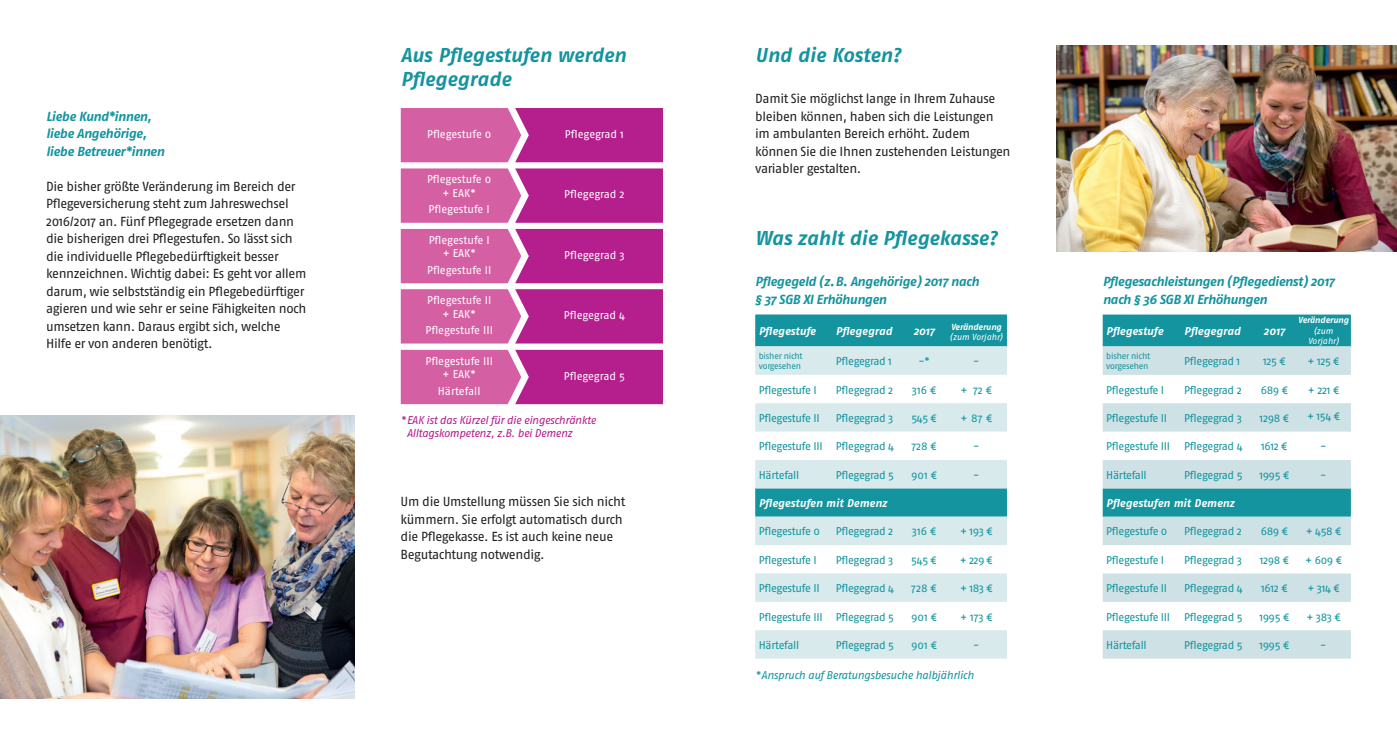
<style>
.page{position:relative;width:1397px;height:745px;background:#fff}
.page>*{position:absolute;margin:0;border:0;box-sizing:border-box;transform-origin:0 0}
.t1{font:italic 700 20px/23.8px "Fago No";letter-spacing:-.005em;color:#14949f}
.t2{font:13.12px/17.5px "Fago No";letter-spacing:-.03em;color:#231f20}
.t3{font:italic 700 13.12px/17.5px "Fago No";letter-spacing:-.025em;color:#14949f}
.t4{font:11.25px "Fago No";letter-spacing:-.03em;color:#13959f}
.t5{font:11.25px/13.8px "Fago No";letter-spacing:-.005em;color:#fff;text-align:center}
.t6{font:italic 700 11.25px "Fago No";color:#fff}
.t7{font:italic 11.25px/13.8px "Fago No";letter-spacing:-.03em;color:#b41e8d}
.t8{font:italic 11.25px "Fago No";letter-spacing:-.025em;color:#14949f}
.t9{font:8.75px/10px "Fago No";letter-spacing:-.03em;color:#13959f}
.t10{font:italic 8.75px/10.5px "Fago No";letter-spacing:-.005em;color:#fff;text-align:center}
.t11{font:italic 700 8.75px "Fago No";letter-spacing:-.015em;color:#fff}
.s1{font-family:"Fago No Regular Expert"}
</style>
<div class="page">
<svg style="left:401px;top:108px;width:262px;height:54px;background:#c44099"></svg>
<svg style="left:401px;top:168px;width:262px;height:55px;background:#c5429b"></svg>
<svg style="left:401px;top:229px;width:262px;height:54px;background:#c44099"></svg>
<svg style="left:401px;top:289px;width:262px;height:54px;background:#c4419a"></svg>
<svg style="left:401px;top:349px;width:262px;height:55px;background:#c5439b"></svg>
<img style="left:0;top:415px;width:354px;height:283px">
<div style="left:755px;top:314px;width:251px;height:32px;background:#14949f"></div>
<svg style="left:755px;top:346px;width:251px;height:312px;fill:#d8eaec"></svg>
<div style="left:1102px;top:314px;width:248px;height:32px;background:#14949f"></div>
<svg style="left:1102px;top:346px;width:248px;height:312px;fill:#cee1e5"></svg>
<img style="left:1056px;top:45px;width:340px;height:207px">
<p class="t3" style="left:46px;top:107px;width:120px">Liebe Kund*innen, liebe Angehörige, liebe Betreuer*innen</p>
<p class="t2" style="left:46px;top:177px;width:262px">Die bisher größte Veränderung im Bereich der Pflegeversicherung steht zum Jahreswechsel 2016/2017 an. Fünf Pflegegrade ersetzen dann die bisherigen drei Pflegestufen. So lässt sich die individuelle Pflegebedürftigkeit besser kennzeichnen. Wichtig dabei: Es geht vor allem darum, wie selbstständig ein Pflegebedürftiger agieren und wie sehr er seine Fähigkeiten noch umsetzen kann. Daraus ergibt sich, welche Hilfe er von anderen benötigt.</p>
<h1 class="t1" style="left:401px;top:43px;width:226px">Aus Pflegestufen werden<br>Pflegegrade</h1>
<p class="t5" style="left:427px;top:127px;width:66px">Pflegestufe 0</p>
<p class="t5" style="left:565px;top:127px;width:60px">Pflegegrad 1</p>
<p class="t5" style="left:427px;top:172px;width:66px">Pflegestufe 0 + EAK*</p>
<p class="t5" style="left:428px;top:202px;width:63px">Pflegestufe I</p>
<p class="t5" style="left:428px;top:232px;width:63px">Pflegestufe I + EAK*</p>
<p class="t5" style="left:427px;top:262px;width:66px">Pflegestufe II</p>
<p class="t5" style="left:427px;top:293px;width:66px">Pflegestufe II + EAK*</p>
<p class="t5" style="left:425px;top:323px;width:69px">Pflegestufe III</p>
<p class="t5" style="left:425px;top:353px;width:69px">Pflegestufe III + EAK*</p>
<p class="t5" style="left:438px;top:383px;width:44px">Härtefall</p>
<p class="t5" style="left:564px;top:187px;width:62px">Pflegegrad 2</p>
<p class="t5" style="left:564px;top:248px;width:62px">Pflegegrad 3</p>
<p class="t5" style="left:563px;top:308px;width:63px">Pflegegrad 4</p>
<p class="t5" style="left:563px;top:368px;width:63px">Pflegegrad 5</p>
<p class="t7" style="left:407px;top:412px;width:191px;text-indent:-6px">* EAK ist das Kürzel für die eingeschränkte<br>Alltagskompetenz, z.B. bei Demenz</p>
<p class="t2" style="left:400px;top:492px;width:226px">Um die Umstellung müssen Sie sich nicht kümmern. Sie erfolgt automatisch durch die Pflegekasse. Es ist auch keine neue Begutachtung notwendig.</p>
<h1 class="t1" style="left:755px;top:43px;width:147px">Und die Kosten?</h1>
<p class="t2" style="left:755px;top:90px;width:257px">Damit Sie möglichst lange in Ihrem Zuhause bleiben können, haben sich die Leistungen im ambulanten Bereich erhöht. Zudem können Sie die Ihnen zustehenden Leistungen variabler gestalten.</p>
<h1 class="t1" style="left:755px;top:225px;width:243px">Was zahlt die Pflegekasse?</h1>
<p class="t3" style="left:755px;top:272px;width:225px">Pflegegeld (z.B. Angehörige) 2017 nach § 37 SGB XI Erhöhungen</p>
<p class="t6" style="left:758px;top:324px;width:58px">Pflegestufe</p>
<p class="t6" style="left:835px;top:324px;width:58px">Pflegegrad</p>
<p class="t6" style="left:913px;top:324px;width:23px">2017</p>
<p class="t11" style="left:950px;top:321px;width:52px">Veränderung</p>
<p class="t10" style="left:949px;top:331px;width:54px">(zum Vorjahr)</p>
<p class="t9" style="left:758px;top:351px;width:45px">bisher nicht vorgesehen</p>
<p class="t4" style="left:835px;top:354px;width:58px">Pflegegrad 1</p>
<p class="t4" style="left:918px;top:354px;width:13px">-*</p>
<p class="t4" style="left:973px;top:354px;width:8px">-</p>
<p class="t4" style="left:758px;top:383px;width:59px">Pflegestufe I</p>
<p class="t4" style="left:835px;top:383px;width:59px">Pflegegrad 2</p>
<p class="t4" style="left:911px;top:383px;width:26px">316 <span class="s1">*</span></p>
<p class="t4" style="left:960px;top:383px;width:33px">+ 72 <span class="s1">*</span></p>
<p class="t4" style="left:758px;top:411px;width:62px">Pflegestufe II</p>
<p class="t4" style="left:835px;top:411px;width:59px">Pflegegrad 3</p>
<p class="t4" style="left:911px;top:411px;width:27px">545 <span class="s1">*</span></p>
<p class="t4" style="left:960px;top:411px;width:33px">+ 87 <span class="s1">*</span></p>
<p class="t4" style="left:758px;top:439px;width:137px">Pflegestufe III Pflegegrad 4</p>
<p class="t4" style="left:911px;top:439px;width:27px">728 <span class="s1">*</span></p>
<p class="t4" style="left:972px;top:439px;width:8px">-</p>
<p class="t4" style="left:758px;top:468px;width:42px">Härtefall</p>
<p class="t4" style="left:835px;top:468px;width:60px">Pflegegrad 5</p>
<p class="t4" style="left:911px;top:468px;width:27px">901 <span class="s1">*</span></p>
<p class="t4" style="left:972px;top:468px;width:8px">-</p>
<p class="t6" style="left:758px;top:496px;width:130px">Pflegestufen mit Demenz</p>
<p class="t4" style="left:758px;top:524px;width:63px">Pflegestufe 0</p>
<p class="t4" style="left:835px;top:524px;width:59px">Pflegegrad 2</p>
<p class="t4" style="left:911px;top:524px;width:26px">316 <span class="s1">*</span></p>
<p class="t4" style="left:959px;top:524px;width:34px">+ 193 <span class="s1">*</span></p>
<p class="t4" style="left:758px;top:553px;width:59px">Pflegestufe I</p>
<p class="t4" style="left:835px;top:553px;width:59px">Pflegegrad 3</p>
<p class="t4" style="left:911px;top:553px;width:27px">545 <span class="s1">*</span></p>
<p class="t4" style="left:959px;top:553px;width:34px">+ 229 <span class="s1">*</span></p>
<p class="t4" style="left:758px;top:581px;width:62px">Pflegestufe II</p>
<p class="t4" style="left:835px;top:581px;width:60px">Pflegegrad 4</p>
<p class="t4" style="left:911px;top:581px;width:27px">728 <span class="s1">*</span></p>
<p class="t4" style="left:960px;top:581px;width:34px">+ 183 <span class="s1">*</span></p>
<p class="t4" style="left:758px;top:610px;width:137px">Pflegestufe III Pflegegrad 5</p>
<p class="t4" style="left:911px;top:610px;width:27px">901 <span class="s1">*</span></p>
<p class="t4" style="left:959px;top:610px;width:34px">+ 173 <span class="s1">*</span></p>
<p class="t4" style="left:758px;top:638px;width:42px">Härtefall</p>
<p class="t4" style="left:835px;top:638px;width:60px">Pflegegrad 5</p>
<p class="t4" style="left:911px;top:638px;width:27px">901 <span class="s1">*</span></p>
<p class="t4" style="left:972px;top:638px;width:8px">-</p>
<p class="t8" style="left:755px;top:668px;width:220px">*Anspruch auf Beratungsbesuche halbjährlich</p>
<p class="t3" style="left:1102px;top:272px;width:233px">Pflegesachleistungen (Pflegedienst) 2017 nach § 36 SGB XI Erhöhungen</p>
<p class="t6" style="left:1106px;top:324px;width:58px">Pflegestufe</p>
<p class="t6" style="left:1183px;top:324px;width:58px">Pflegegrad</p>
<p class="t6" style="left:1263px;top:324px;width:23px">2017</p>
<p class="t11" style="left:1297px;top:315px;width:52px">Veränderung</p>
<p class="t10" style="left:1307px;top:325px;width:32px">(zum<br>Vorjahr)</p>
<p class="t9" style="left:1106px;top:351px;width:45px">bisher nicht vorgesehen</p>
<p class="t4" style="left:1183px;top:354px;width:58px">Pflegegrad 1</p>
<p class="t4" style="left:1262px;top:354px;width:24px">125 <span class="s1">*</span></p>
<p class="t4" style="left:1307px;top:354px;width:33px">+ 125 <span class="s1">*</span></p>
<p class="t4" style="left:1106px;top:383px;width:59px">Pflegestufe I</p>
<p class="t4" style="left:1183px;top:383px;width:59px">Pflegegrad 2</p>
<p class="t4" style="left:1260px;top:383px;width:28px">689 <span class="s1">*</span></p>
<p class="t4" style="left:1307px;top:383px;width:33px">+ 221 <span class="s1">*</span></p>
<p class="t4" style="left:1106px;top:411px;width:62px">Pflegestufe II</p>
<p class="t4" style="left:1183px;top:411px;width:59px">Pflegegrad 3</p>
<p class="t4" style="left:1259px;top:411px;width:31px">1298 <span class="s1">*</span></p>
<p class="t4" style="left:1306px;top:409px;width:34px">+ 154 <span class="s1">*</span></p>
<p class="t4" style="left:1106px;top:439px;width:138px">Pflegestufe III Pflegegrad 4</p>
<p class="t4" style="left:1260px;top:439px;width:28px">1612 <span class="s1">*</span></p>
<p class="t4" style="left:1319px;top:439px;width:8px">-</p>
<p class="t4" style="left:1106px;top:468px;width:42px">Härtefall</p>
<p class="t4" style="left:1183px;top:468px;width:60px">Pflegegrad 5</p>
<p class="t4" style="left:1259px;top:468px;width:31px">1995 <span class="s1">*</span></p>
<p class="t4" style="left:1319px;top:468px;width:8px">-</p>
<p class="t6" style="left:1106px;top:496px;width:130px">Pflegestufen mit Demenz</p>
<p class="t4" style="left:1106px;top:525px;width:63px">Pflegestufe 0</p>
<p class="t4" style="left:1183px;top:525px;width:59px">Pflegegrad 2</p>
<p class="t4" style="left:1260px;top:525px;width:28px">689 <span class="s1">*</span></p>
<p class="t4" style="left:1305px;top:525px;width:37px">+ 458 <span class="s1">*</span></p>
<p class="t4" style="left:1106px;top:553px;width:59px">Pflegestufe I</p>
<p class="t4" style="left:1183px;top:553px;width:59px">Pflegegrad 3</p>
<p class="t4" style="left:1259px;top:553px;width:31px">1298 <span class="s1">*</span></p>
<p class="t4" style="left:1304px;top:553px;width:38px">+ 609 <span class="s1">*</span></p>
<p class="t4" style="left:1106px;top:581px;width:62px">Pflegestufe II</p>
<p class="t4" style="left:1183px;top:581px;width:60px">Pflegegrad 4</p>
<p class="t4" style="left:1260px;top:581px;width:28px">1612 <span class="s1">*</span></p>
<p class="t4" style="left:1306px;top:581px;width:34px">+ 314 <span class="s1">*</span></p>
<p class="t4" style="left:1106px;top:610px;width:138px">Pflegestufe III Pflegegrad 5</p>
<p class="t4" style="left:1259px;top:610px;width:31px">1995 <span class="s1">*</span></p>
<p class="t4" style="left:1306px;top:610px;width:36px">+ 383 <span class="s1">*</span></p>
<p class="t4" style="left:1106px;top:638px;width:42px">Härtefall</p>
<p class="t4" style="left:1184px;top:638px;width:60px">Pflegegrad 5</p>
<p class="t4" style="left:1259px;top:638px;width:31px">1995 <span class="s1">*</span></p>
<p class="t4" style="left:1319px;top:638px;width:8px">-</p>
</div>
